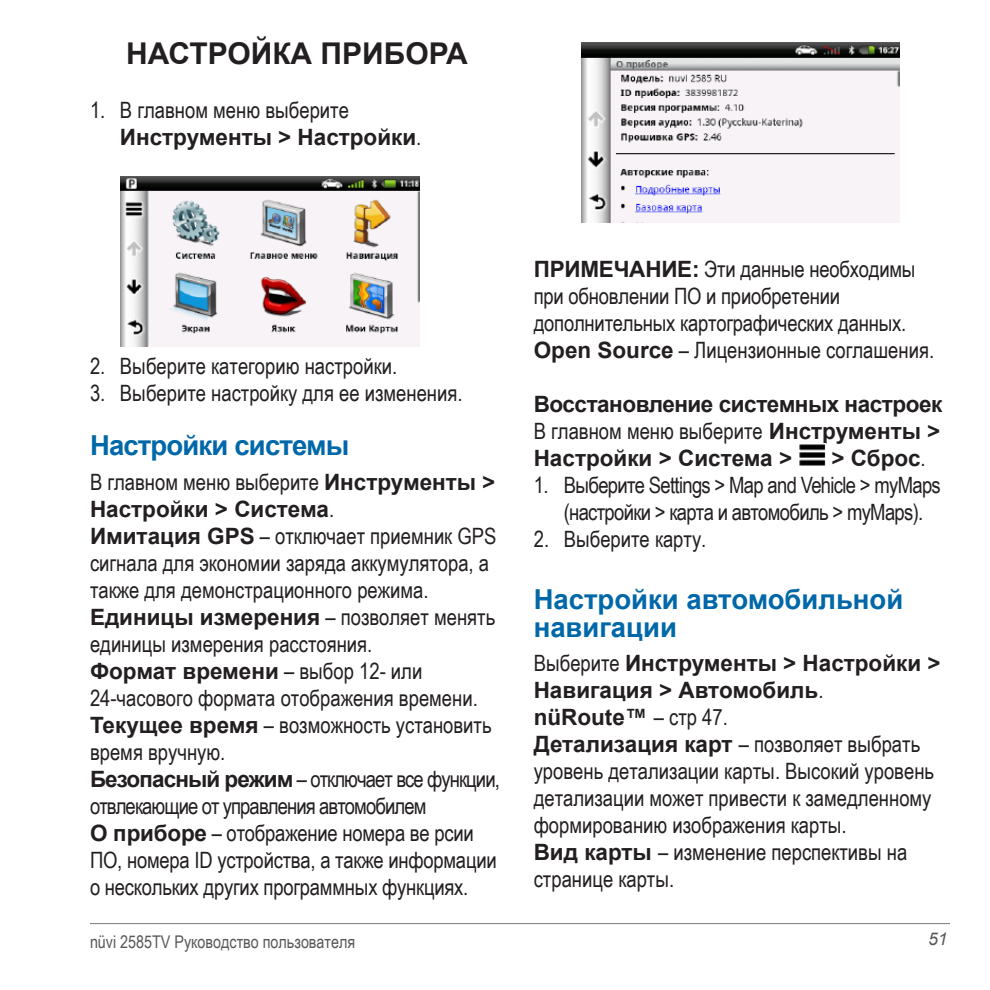
<style>
.page{position:relative;width:990px;height:990px;background:#fff}
.page>*{position:absolute;margin:0;border:0;box-sizing:border-box;transform-origin:0 0}
.t1{font:700 30px "Arial";color:#231f20}
.t2{font:700 27.5px/27.5px "Arial";color:#0068a9}
.t3{font:700 27.5px "Arial";letter-spacing:-.03em;color:#0068a9}
.t4{font:22.5px/27px "Arial Narrow";color:#231f20}
.t5{font:700 22.5px/27px "Arial";color:#231f20}
.t6{font:22.5px/27px "Arial Narrow";letter-spacing:-.03em;color:#231f20;text-align:center}
.t7{font:700 22.5px "Arial";letter-spacing:-.02em;color:#231f20}
.t8{font:17.5px "Arial Narrow";color:#57585a}
.t9{font:italic 17.5px "Arial";color:#57585a}
.s1{font-family:"Arial Narrow";font-weight:400}
.s2{font-family:"Arial";font-weight:700}
</style>
<div class="page">
<hr style="left:90px;top:923px;width:860px;height:1px;background:#78787a">
<img style="left:120px;top:177px;width:300px;height:170px">
<img style="left:582px;top:42px;width:318px;height:180px">
<img style="left:799px;top:444px;width:26px;height:21px">
<h1 class="t1" style="left:126px;top:34px;width:343px">НАСТРОЙКА ПРИБОРА</h1>
<p class="t4" style="left:90px;top:96px;width:260px">1. В главном меню выберите</p>
<p class="t5" style="left:120px;top:125px;width:303px">Инструменты &gt; Настройки<span class="s1">.</span></p>
<p class="t4" style="left:90px;top:352px;width:309px">2. Выберите категорию настройки.</p>
<p class="t4" style="left:90px;top:379px;width:374px">3. Выберите настройку для ее изменения.</p>
<p class="t3" style="left:90px;top:427px;width:261px">Настройки системы</p>
<p class="t4" style="left:90px;top:468px;width:407px">В главном меню выберите <span class="s2">Инструменты &gt;</span></p>
<p class="t5" style="left:90px;top:496px;width:246px">Настройки &gt; Система<span class="s1">.</span></p>
<p class="t4" style="left:90px;top:522px;width:408px"><span class="s2">Имитация GPS</span> – отключает приемник GPS сигнала для экономии заряда аккумулятора, а также для демонстрационного режима.</p>
<p class="t5" style="left:90px;top:604px;width:407px">Единицы измерения <span class="s1">– позволяет менять</span></p>
<p class="t4" style="left:90px;top:630px;width:284px">единицы измерения расстояния.</p>
<p class="t5" style="left:90px;top:658px;width:334px">Формат времени <span class="s1">– выбор 12- или</span></p>
<p class="t4" style="left:90px;top:684px;width:411px">24-часового формата отображения времени.<br><span class="s2">Текущее время</span> – возможность установить время вручную.<br><span class="s2">Безопасный режим</span> – отключает все функции, отвлекающие от управления автомобилем<br><span class="s2">О приборе</span> – отображение номера ве рсии ПО, номера ID устройства, а также информации о нескольких других программных функциях.</p>
<p class="t4" style="left:534px;top:254px;width:402px"><span class="s2">ПРИМЕЧАНИЕ:</span> Эти данные необходимы при обновлении ПО и приобретении дополнительных картографических данных.<br><span class="s2">Open Source</span> – Лицензионные соглашения.</p>
<p class="t7" style="left:534px;top:389px;width:410px">Восстановление системных настроек</p>
<p class="t4" style="left:534px;top:416px;width:408px">В главном меню выберите <span class="s2">Инструменты &gt;</span></p>
<p class="t5" style="left:534px;top:445px;width:260px">Настройки &gt; Система &gt;</p>
<p class="t5" style="left:832px;top:445px;width:96px">&gt; Сброс<span class="s1">.</span></p>
<p class="t6" style="left:534px;top:470px;width:409px">1. Выберите Settings &gt; Map and Vehicle &gt; myMaps (настройки &gt; карта и автомобиль &gt; myMaps).</p>
<p class="t4" style="left:534px;top:524px;width:174px">2. Выберите карту.</p>
<p class="t2" style="left:534px;top:586px;width:371px">Настройки автомобильной навигации</p>
<p class="t5" style="left:534px;top:650px;width:408px"><span class="s1">Выберите</span> Инструменты &gt; Настройки &gt;<br>Навигация &gt; Автомобиль<span class="s1">. </span>nüRoute™ <span class="s1">– стр 47.</span></p>
<p class="t4" style="left:534px;top:730px;width:402px"><span class="s2">Детализация карт</span> – позволяет выбрать уровень детализации карты. Высокий уровень детализации может привести к замедленному формированию изображения карты.<br><span class="s2">Вид карты</span> – изменение перспективы на странице карты.</p>
<p class="t8" style="left:90px;top:929px;width:267px">nüvi 2585TV Руководство пользователя</p>
<p class="t9" style="left:928px;top:927px;width:21px">51</p>
</div>
